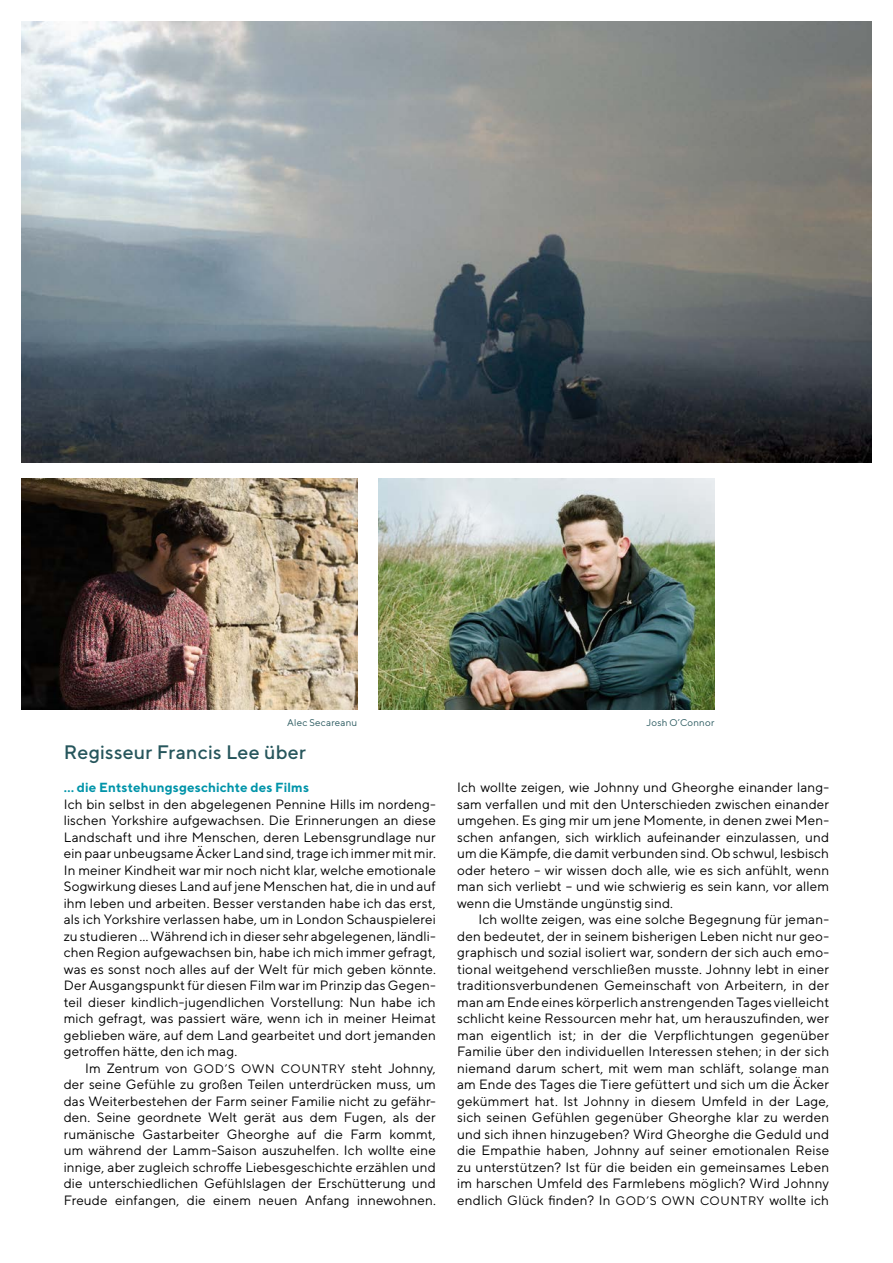
<style>
.page{position:relative;width:893px;height:1263px;background:#fff}
.page>*{position:absolute;margin:0;border:0;box-sizing:border-box;transform-origin:0 0}
.t1{font:500 19.5px "TT Norms";letter-spacing:.01em;color:#26565c}
.t2{font:13.5px/16.5px "TT Norms";letter-spacing:.01em;color:#000;text-align:justify}
.t3{font:700 13.2px "TT Norms";letter-spacing:.01em;color:#0094a9}
.t4{font:9.75px "TT Norms";letter-spacing:.02em;color:#26565c}
.s1{font-size:12.3px}
</style>
<div class="page">
<img style="left:21px;top:479px;width:336px;height:231px">
<img style="left:21px;top:21px;width:851px;height:441px">
<img style="left:378px;top:479px;width:336px;height:231px">
<p class="t4" style="left:287px;top:717px;width:71px">Alec Secareanu</p>
<p class="t4" style="left:646px;top:717px;width:69px">Josh O’Connor</p>
<h1 class="t1" style="left:64px;top:740px;width:244px">Regisseur Francis Lee über</h1>
<p class="t3" style="left:64px;top:779px;width:247px">… die Entstehungsgeschichte des Films</p>
<p class="t2" style="left:64px;top:795px;width:374px">Ich bin selbst in den abgelegenen Pennine Hills im nordeng&shy;lischen Yorkshire aufgewachsen. Die Erinnerungen an diese Landschaft und ihre Menschen, deren Lebensgrundlage nur ein paar unbeugsame Äcker Land sind, trage ich immer mit mir.<br>In meiner Kindheit war mir noch nicht klar, welche emotionale Sogwirkung dieses Land auf jene Menschen hat, die in und auf ihm leben und arbeiten. Besser verstanden habe ich das erst, als ich Yorkshire verlassen habe, um in London Schauspielerei zu studieren… Während ich in dieser sehr abgelegenen, ländli&shy;chen Region aufgewachsen bin, habe ich mich immer gefragt, was es sonst noch alles auf der Welt für mich geben könnte.<br>Der Ausgangspunkt für diesen Film war im Prinzip das Gegen&shy;teil dieser kindlich-jugendlichen Vorstellung: Nun habe ich mich gefragt, was passiert wäre, wenn ich in meiner Heimat geblieben wäre, auf dem Land gearbeitet und dort jemanden getroffen hätte, den ich mag.</p>
<p class="t2" style="left:64px;top:1059px;width:374px;text-indent:21px">Im Zentrum von <span class="s1">GOD’S OWN COUNTRY</span> steht Johnny, der seine Gefühle zu großen Teilen unterdrücken muss, um das Weiterbestehen der Farm seiner Familie nicht zu gefähr&shy;den. Seine geordnete Welt gerät aus dem Fugen, als der rumänische Gastarbeiter Gheorghe auf die Farm kommt, um während der Lamm-Saison auszuhelfen. Ich wollte eine innige, aber zugleich schroffe Liebesgeschichte erzählen und die unterschiedlichen Gefühlslagen der Erschütterung und Freude einfangen, die einem neuen Anfang innewohnen.</p>
<p class="t2" style="left:457px;top:779px;width:374px">Ich wollte zeigen, wie Johnny und Gheorghe einander lang&shy;sam verfallen und mit den Unterschieden zwischen einander umgehen. Es ging mir um jene Momente, in denen zwei Men&shy;schen anfangen, sich wirklich aufeinander einzulassen, und um die Kämpfe, die damit verbunden sind. Ob schwul, lesbisch oder hetero – wir wissen doch alle, wie es sich anfühlt, wenn man sich verliebt – und wie schwierig es sein kann, vor allem wenn die Umstände ungünstig sind.</p>
<p class="t2" style="left:457px;top:911px;width:374px;text-indent:21px">Ich wollte zeigen, was eine solche Begegnung für jeman&shy;den bedeutet, der in seinem bisherigen Leben nicht nur geo&shy;graphisch und sozial isoliert war, sondern der sich auch emo&shy;tional weitgehend verschließen musste. Johnny lebt in einer traditionsverbundenen Gemeinschaft von Arbeitern, in der man am Ende eines körperlich anstrengenden Tages vielleicht schlicht keine Ressourcen mehr hat, um herauszufinden, wer man eigentlich ist; in der die Verpflichtungen gegenüber Familie über den individuellen Interessen stehen; in der sich niemand darum schert, mit wem man schläft, solange man am Ende des Tages die Tiere gefüttert und sich um die Äcker gekümmert hat. Ist Johnny in diesem Umfeld in der Lage, sich seinen Gefühlen gegenüber Gheorghe klar zu werden und sich ihnen hinzugeben? Wird Gheorghe die Geduld und die Empathie haben, Johnny auf seiner emotionalen Reise zu unterstützen? Ist für die beiden ein gemeinsames Leben im harschen Umfeld des Farmlebens möglich? Wird Johnny endlich Glück finden? In <span class="s1">GOD’S OWN COUNTRY</span> wollte ich</p>
</div>
